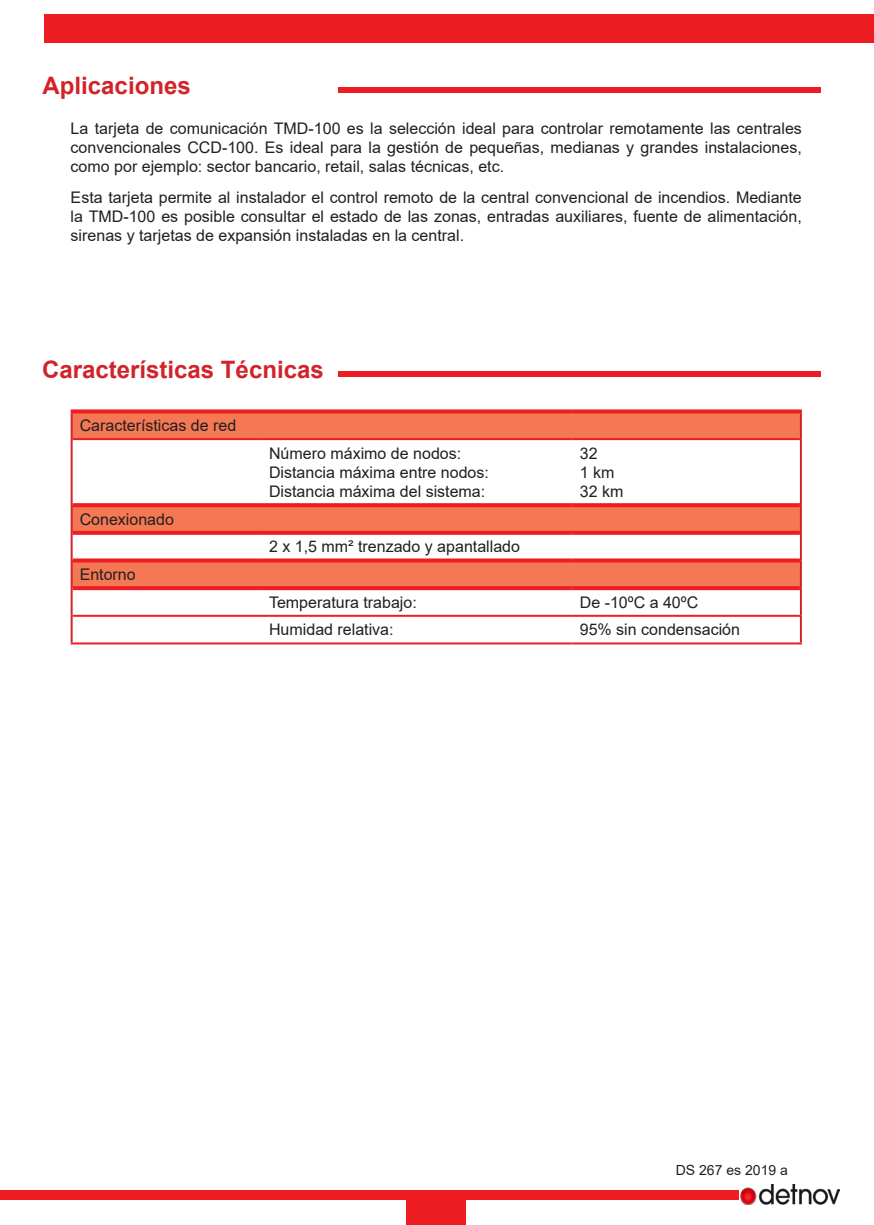
<style>
.page{position:relative;width:874px;height:1225px;background:#fff}
.page>*{position:absolute;margin:0;border:0;box-sizing:border-box;transform-origin:0 0}
.t1{font:700 24px "Arial";color:#d1232a}
.t2{font:16px/19.2px "Arial";color:#231f20;text-align:justify}
.t3{font:14px "Arial";color:#231f20}
</style>
<div class="page">
<div style="left:44px;top:15px;width:829px;height:28px;background:#ee1d23"></div>
<div style="left:0;top:1189px;width:738px;height:10px;background:#ee1d23"></div>
<div style="left:406px;top:1199px;width:59px;height:26px;background:#ee1d23"></div>
<img style="left:740px;top:1184px;width:99px;height:20px">
<div style="left:338px;top:87px;width:482px;height:6px;background:#ee1d23"></div>
<div style="left:337px;top:371px;width:482px;height:6px;background:#ee1d23"></div>
<div style="left:72px;top:411px;width:728px;height:28px;background:#f37853"></div>
<div style="left:72px;top:505px;width:728px;height:28px;background:#f37853"></div>
<div style="left:72px;top:560px;width:728px;height:28px;background:#f37853"></div>
<hr style="left:71px;top:439px;width:2px;height:66px;background:#d1232a">
<hr style="left:799px;top:439px;width:2px;height:66px;background:#d1232a">
<hr style="left:71px;top:505px;width:2px;height:28px;background:#d1232a">
<hr style="left:799px;top:505px;width:2px;height:28px;background:#d1232a">
<hr style="left:71px;top:533px;width:2px;height:27px;background:#d1232a">
<hr style="left:799px;top:533px;width:2px;height:27px;background:#d1232a">
<hr style="left:71px;top:560px;width:2px;height:28px;background:#d1232a">
<hr style="left:799px;top:560px;width:2px;height:28px;background:#d1232a">
<hr style="left:71px;top:588px;width:2px;height:28px;background:#d1232a">
<hr style="left:799px;top:588px;width:2px;height:28px;background:#d1232a">
<hr style="left:71px;top:616px;width:2px;height:26px;background:#d1232a">
<hr style="left:799px;top:616px;width:2px;height:26px;background:#d1232a">
<hr style="left:71px;top:413px;width:2px;height:26px;background:#d1232a">
<hr style="left:799px;top:413px;width:2px;height:26px;background:#d1232a">
<svg style="left:71px;top:409px;width:190px;height:4px"></svg>
<svg style="left:261px;top:409px;width:310px;height:4px"></svg>
<svg style="left:571px;top:409px;width:230px;height:4px"></svg>
<hr style="left:73px;top:438px;width:188px;height:2px;background:#ee1d23">
<hr style="left:261px;top:438px;width:310px;height:2px;background:#ee1d23">
<hr style="left:571px;top:438px;width:228px;height:2px;background:#ee1d23">
<svg style="left:73px;top:503px;width:188px;height:4px"></svg>
<svg style="left:261px;top:503px;width:310px;height:4px"></svg>
<svg style="left:571px;top:503px;width:228px;height:4px"></svg>
<svg style="left:73px;top:531px;width:188px;height:4px"></svg>
<svg style="left:261px;top:531px;width:310px;height:4px"></svg>
<svg style="left:571px;top:531px;width:228px;height:4px"></svg>
<svg style="left:73px;top:558px;width:188px;height:4px"></svg>
<svg style="left:261px;top:558px;width:310px;height:4px"></svg>
<svg style="left:571px;top:558px;width:228px;height:4px"></svg>
<svg style="left:73px;top:586px;width:188px;height:4px"></svg>
<svg style="left:261px;top:586px;width:310px;height:4px"></svg>
<svg style="left:571px;top:586px;width:228px;height:4px"></svg>
<hr style="left:73px;top:615px;width:188px;height:2px;background:#ee1d23">
<hr style="left:261px;top:615px;width:310px;height:2px;background:#ee1d23">
<hr style="left:571px;top:615px;width:228px;height:2px;background:#ee1d23">
<hr style="left:71px;top:642px;width:190px;height:2px;background:#ee1d23">
<hr style="left:261px;top:642px;width:310px;height:2px;background:#ee1d23">
<hr style="left:571px;top:642px;width:230px;height:2px;background:#ee1d23">
<p class="t1" style="left:43px;top:69px;width:150px">Aplicaciones</p>
<p class="t2" style="left:71px;top:118px;width:732px">La tarjeta de comunicación TMD-100 es la selección ideal para controlar remotamente las centrales convencionales CCD-100. Es ideal para la gestión de pequeñas, medianas y grandes instalaciones, como por ejemplo: sector bancario, retail, salas técnicas, etc.</p>
<p class="t2" style="left:71px;top:187px;width:732px">Esta tarjeta permite al instalador el control remoto de la central convencional de incendios. Mediante la TMD-100 es posible consultar el estado de las zonas, entradas auxiliares, fuente de alimentación, sirenas y tarjetas de expansión instaladas en la central.</p>
<p class="t1" style="left:42px;top:353px;width:283px">Características Técnicas</p>
<p class="t2" style="left:80px;top:416px;width:158px">Características de red</p>
<p class="t2" style="left:80px;top:509px;width:96px">Conexionado</p>
<p class="t2" style="left:80px;top:565px;width:58px">Entorno</p>
<p class="t2" style="left:269px;top:443px;width:194px">Número máximo de nodos:</p>
<p class="t2" style="left:269px;top:462px;width:221px">Distancia máxima entre nodos:</p>
<p class="t2" style="left:269px;top:482px;width:218px">Distancia máxima del sistema:</p>
<p class="t2" style="left:269px;top:537px;width:252px">2 x 1,5 mm² trenzado y apantallado</p>
<p class="t2" style="left:579px;top:443px;width:45px;text-align:left">32<br>1 km<br>32 km</p>
<p class="t2" style="left:269px;top:592px;width:149px">Temperatura trabajo:</p>
<p class="t2" style="left:579px;top:592px;width:120px">De -10ºC a 40ºC</p>
<p class="t2" style="left:269px;top:620px;width:126px">Humidad relativa:</p>
<p class="t2" style="left:579px;top:620px;width:162px">95% sin condensación</p>
<p class="t3" style="left:675px;top:1160px;width:114px">DS 267 es 2019 a</p>
</div>
